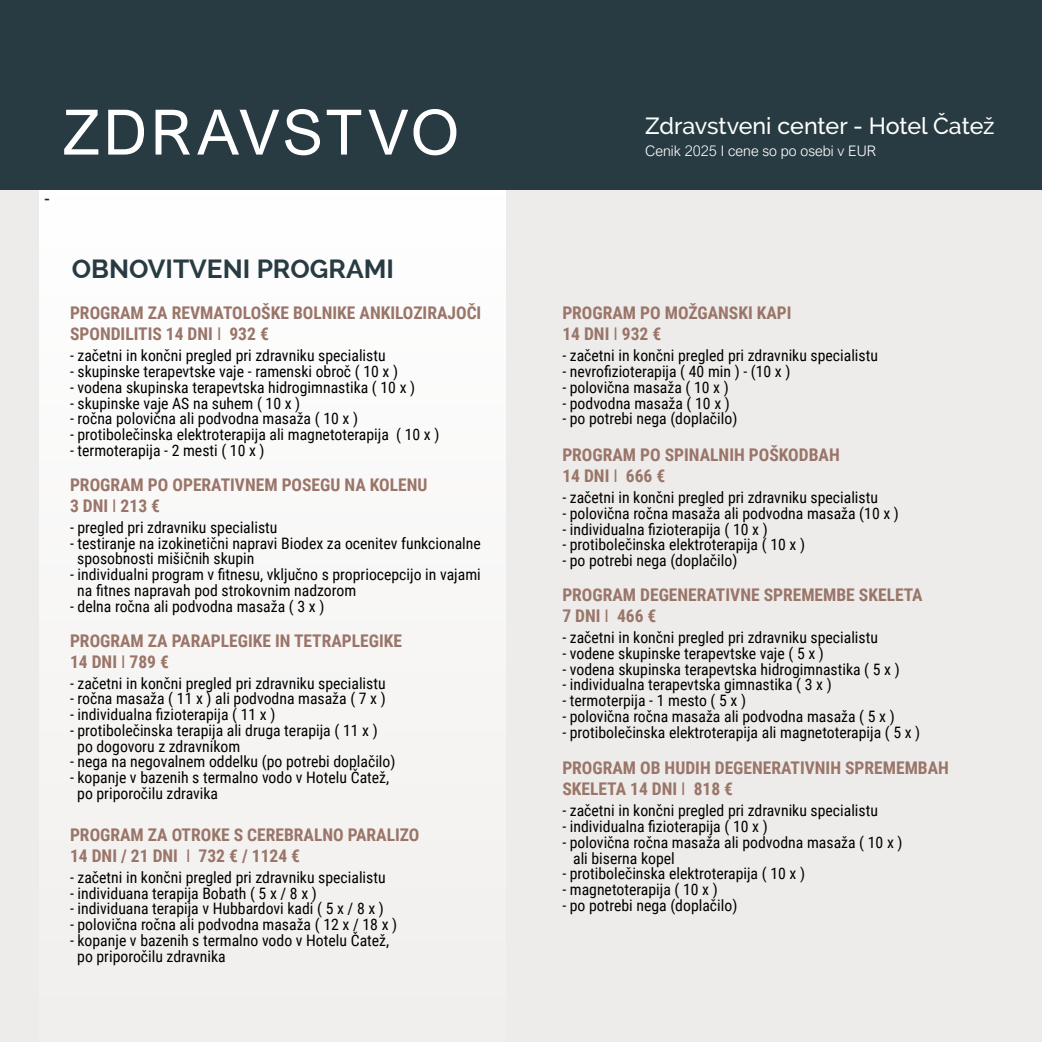
<style>
.page{position:relative;width:1042px;height:1042px;background:#fff}
.page>*{position:absolute;margin:0;border:0;box-sizing:border-box;transform-origin:0 0}
.t1{font:62.65px "Arial Nova";letter-spacing:.05em;color:#fff}
.t2{font:700 26.25px "Raleway";color:#283b42}
.t3{font:500 23.28px "Raleway";letter-spacing:-.005em;color:#fff}
.t4{font:21px "Roboto Condensed";color:#231f20}
.t5{font:700 17.5px/21px "Roboto Condensed";color:#9a7569}
.t6{font:15.75px/15.8px "Roboto Condensed";color:#000}
.t7{font:300 14.53px "Arial Nova";color:#fff}
.s1{font-weight:400}
</style>
<div class="page">
<div style="left:0;top:0;width:1042px;height:190px;background:#283b42"></div>
<div style="left:0;top:190px;width:1042px;height:852px;background:#eeecea"></div>
<div style="left:40px;top:190px;width:466px;height:852px;background:#f7f7f6"></div>
<p class="t1" style="left:63px;top:97px;width:398px">ZDRAVSTVO</p>
<h3 class="t4" style="left:44px;top:184px;width:7px">-</h3>
<p class="t2" style="left:72px;top:253px;width:324px">OBNOVITVENI PROGRAMI</p>
<p class="t5" style="left:70px;top:302px;width:413px">PROGRAM ZA REVMATOLOŠKE BOLNIKE ANKILOZIRAJOČI</p>
<p class="t5" style="left:70px;top:323px;width:200px">SPONDILITIS 14 DNI <span class="s1">I</span> 932 €</p>
<p class="t6" style="left:70px;top:347px;width:317px">- začetni in končni pregled pri zdravniku specialistu</p>
<p class="t6" style="left:70px;top:363px;width:329px">- skupinske terapevtske vaje - ramenski obroč ( 10 x )</p>
<p class="t6" style="left:70px;top:379px;width:347px">- vodena skupinska terapevtska hidrogimnastika ( 10 x )</p>
<p class="t6" style="left:70px;top:394px;width:232px">- skupinske vaje AS na suhem ( 10 x )</p>
<p class="t6" style="left:70px;top:410px;width:289px">- ročna polovična ali podvodna masaža ( 10 x )</p>
<p class="t6" style="left:70px;top:426px;width:371px">- protibolečinska elektroterapija ali magnetoterapija ( 10 x )</p>
<p class="t6" style="left:70px;top:442px;width:196px">- termoterapija - 2 mesti ( 10 x )</p>
<p class="t5" style="left:70px;top:473px;width:359px">PROGRAM PO OPERATIVNEM POSEGU NA KOLENU</p>
<p class="t5" style="left:70px;top:494px;width:92px">3 DNI <span class="s1">I</span> 213 €</p>
<p class="t6" style="left:70px;top:519px;width:209px">- pregled pri zdravniku specialistu</p>
<p class="t6" style="left:77px;top:534px;width:405px;text-indent:-7px">- testiranje na izokinetični napravi Biodex za ocenitev funkcionalne sposobnosti mišičnih skupin</p>
<p class="t6" style="left:70px;top:566px;width:412px">- individualni program v fitnesu, vključno s propriocepcijo in vajami</p>
<p class="t6" style="left:77px;top:582px;width:280px">na fitnes napravah pod strokovnim nadzorom</p>
<p class="t6" style="left:70px;top:597px;width:256px">- delna ročna ali podvodna masaža ( 3 x )</p>
<p class="t5" style="left:70px;top:629px;width:334px">PROGRAM ZA PARAPLEGIKE IN TETRAPLEGIKE</p>
<p class="t5" style="left:70px;top:650px;width:100px">14 DNI <span class="s1">I</span> 789 €</p>
<p class="t6" style="left:70px;top:674px;width:317px">- začetni in končni pregled pri zdravniku specialistu</p>
<p class="t6" style="left:70px;top:690px;width:317px">- ročna masaža ( 11 x ) ali podvodna masaža ( 7 x )</p>
<p class="t6" style="left:70px;top:706px;width:207px">- individualna fizioterapija ( 11 x )</p>
<p class="t6" style="left:70px;top:722px;width:309px">- protibolečinska terapija ali druga terapija ( 11 x )</p>
<p class="t6" style="left:77px;top:737px;width:164px">po dogovoru z zdravnikom</p>
<p class="t6" style="left:70px;top:753px;width:327px">- nega na negovalnem oddelku (po potrebi doplačilo)</p>
<p class="t6" style="left:77px;top:769px;width:313px;text-indent:-7px">- kopanje v bazenih s termalno vodo v Hotelu Čatež, po priporočilu zdravika</p>
<p class="t5" style="left:70px;top:823px;width:351px">PROGRAM ZA OTROKE S CEREBRALNO PARALIZO</p>
<p class="t5" style="left:70px;top:844px;width:232px">14 DNI / 21 DNI <span class="s1">I</span> 732 € / 1124 €</p>
<p class="t6" style="left:70px;top:869px;width:317px">- začetni in končni pregled pri zdravniku specialistu</p>
<p class="t6" style="left:70px;top:884px;width:248px">- individuana terapija Bobath ( 5 x / 8 x )</p>
<p class="t6" style="left:70px;top:900px;width:315px">- individuana terapija v Hubbardovi kadi ( 5 x / 8 x )</p>
<p class="t6" style="left:70px;top:916px;width:329px">- polovična ročna ali podvodna masaža ( 12 x / 18 x )</p>
<p class="t6" style="left:77px;top:932px;width:313px;text-indent:-7px">- kopanje v bazenih s termalno vodo v Hotelu Čatež, po priporočilu zdravnika</p>
<p class="t3" style="left:645px;top:113px;width:351px">Zdravstveni center - Hotel Čatež</p>
<p class="t7" style="left:645px;top:142px;width:232px">Cenik 2025 I cene so po osebi v EUR</p>
<p class="t5" style="left:562px;top:302px;width:231px">PROGRAM PO MOŽGANSKI KAPI<br>14 DNI <span class="s1">I</span> 932 €</p>
<p class="t6" style="left:562px;top:347px;width:317px">- začetni in končni pregled pri zdravniku specialistu</p>
<p class="t6" style="left:562px;top:363px;width:230px">- nevrofizioterapija ( 40 min ) - (10 x )</p>
<p class="t6" style="left:562px;top:379px;width:168px">- polovična masaža ( 10 x )</p>
<p class="t6" style="left:562px;top:394px;width:169px">- podvodna masaža ( 10 x )</p>
<p class="t6" style="left:562px;top:410px;width:177px">- po potrebi nega (doplačilo)</p>
<p class="t5" style="left:562px;top:444px;width:279px">PROGRAM PO SPINALNIH POŠKODBAH<br>14 DNI <span class="s1">I</span> 666 €</p>
<p class="t6" style="left:562px;top:489px;width:317px">- začetni in končni pregled pri zdravniku specialistu</p>
<p class="t6" style="left:562px;top:505px;width:338px">- polovična ročna masaža ali podvodna masaža (10 x )</p>
<p class="t6" style="left:562px;top:520px;width:207px">- individualna fizioterapija ( 10 x )</p>
<p class="t6" style="left:562px;top:536px;width:244px">- protibolečinska elektroterapija ( 10 x )</p>
<p class="t6" style="left:562px;top:552px;width:177px">- po potrebi nega (doplačilo)</p>
<p class="t5" style="left:562px;top:584px;width:362px">PROGRAM DEGENERATIVNE SPREMEMBE SKELETA<br>7 DNI <span class="s1">I</span> 466 €</p>
<p class="t6" style="left:562px;top:629px;width:317px">- začetni in končni pregled pri zdravniku specialistu</p>
<p class="t6" style="left:562px;top:645px;width:263px">- vodene skupinske terapevtske vaje ( 5 x )</p>
<p class="t6" style="left:562px;top:660px;width:339px">- vodena skupinska terapevtska hidrogimnastika ( 5 x )</p>
<p class="t6" style="left:562px;top:676px;width:271px">- individualna terapevtska gimnastika ( 3 x )</p>
<p class="t6" style="left:562px;top:692px;width:185px">- termoterpija - 1 mesto ( 5 x )</p>
<p class="t6" style="left:562px;top:708px;width:334px">- polovična ročna masaža ali podvodna masaža ( 5 x )</p>
<p class="t6" style="left:562px;top:723px;width:359px">- protibolečinska elektroterapija ali magnetoterapija ( 5 x )</p>
<p class="t5" style="left:562px;top:757px;width:388px">PROGRAM OB HUDIH DEGENERATIVNIH SPREMEMBAH</p>
<p class="t5" style="left:562px;top:778px;width:172px">SKELETA 14 DNI <span class="s1">I</span> 818 €</p>
<p class="t6" style="left:562px;top:802px;width:317px">- začetni in končni pregled pri zdravniku specialistu</p>
<p class="t6" style="left:562px;top:818px;width:207px">- individualna fizioterapija ( 10 x )</p>
<p class="t6" style="left:573px;top:834px;width:331px;text-indent:-11px">- polovična ročna masaža ali podvodna masaža ( 10 x ) ali biserna kopel</p>
<p class="t6" style="left:562px;top:865px;width:244px">- protibolečinska elektroterapija ( 10 x )</p>
<p class="t6" style="left:562px;top:881px;width:157px">- magnetoterapija ( 10 x )</p>
<p class="t6" style="left:562px;top:897px;width:177px">- po potrebi nega (doplačilo)</p>
</div>
